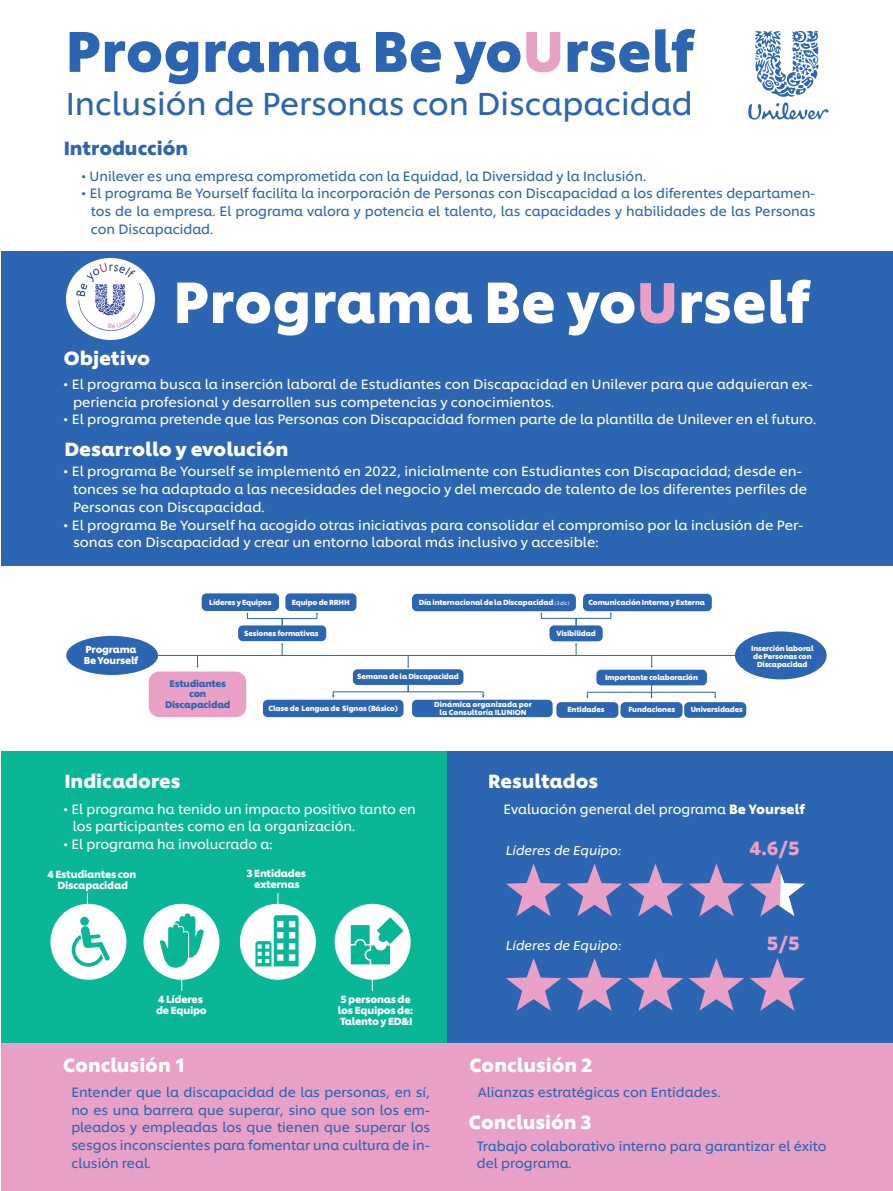
<style>
.page{position:relative;width:893px;height:1191px;background:#fff}
.page>*{position:absolute;margin:0;border:0;box-sizing:border-box;transform-origin:0 0}
.t1{font:700 56.91px "Unilever Shilling";color:#fff}
.t2{font:700 56.1px "Unilever Shilling";color:#2c65b1}
.t3{font:31.36px "Unilever Shilling";color:#2c65b1}
.t4{font:700 18.93px "Unilever Shilling";color:#fff}
.t5{font:700 18.93px "Unilever Shilling";color:#2c65b1}
.t6{font:700 18.93px "Unilever Shilling";color:#e9a0c6}
.t7{font:13.33px/17.7px "Unilever Shilling";color:#fff}
.t8{font:13.33px/17.7px "Unilever Shilling";color:#2c65b1;text-align:justify}
.t9{font:13.3px "Unilever Shilling";color:#fff}
.t10{font:italic 12.77px "Unilever Shilling";color:#fff}
.t11{font:700 10.25px/11.1px "Unilever Shilling";letter-spacing:-.02em;color:#fff;text-align:center}
.t12{font:700 10.01px/10.8px "Unilever Shilling";letter-spacing:-.02em;color:#fff}
.t13{font:700 9.52px/10.3px "Unilever Shilling";letter-spacing:-.02em;color:#2c65b1;text-align:center}
.t14{font:700 7.35px/7.9px "Unilever Shilling";letter-spacing:-.02em;color:#fff;text-align:center}
.t15{font:700 7.35px/7.9px "Unilever Shilling";color:#fff;text-align:center}
.s1{color:#e9a0c6}
.s2{font-size:56.1px;color:#e9a0c6}
.s3{font-family:"Minion Pro";font-size:21px}
.s4{font-weight:400;font-style:italic;font-size:5px}
.s5{font-weight:700}
</style>
<div class="page">
<div style="left:1px;top:251px;width:892px;height:314px;background:#2c65b1"></div>
<div style="left:1px;top:751px;width:446px;height:292px;background:#09b796"></div>
<div style="left:447px;top:751px;width:446px;height:292px;background:#2c65b1"></div>
<div style="left:1px;top:1043px;width:892px;height:148px;background:#e9a0c6"></div>
<svg style="left:748px;top:31px;width:80px;height:89px"></svg>
<img style="left:66px;top:258px;width:88px;height:81px">
<div style="left:202px;top:593px;width:77px;height:18px;background:#2c65b1;border-radius:5px"></div>
<div style="left:353px;top:669px;width:110px;height:16px;background:#2c65b1;border-radius:5px"></div>
<div style="left:596px;top:669px;width:111px;height:16px;background:#2c65b1;border-radius:5px"></div>
<div style="left:549px;top:625px;width:54px;height:16px;background:#2c65b1;border-radius:5px"></div>
<div style="left:285px;top:593px;width:71px;height:18px;background:#2c65b1;border-radius:5px"></div>
<div style="left:412px;top:594px;width:164px;height:17px;background:#2c65b1;border-radius:5px"></div>
<div style="left:583px;top:594px;width:129px;height:17px;background:#2c65b1;border-radius:5px"></div>
<svg style="left:196px;top:656px;width:3px;height:12px"></svg>
<svg style="left:407px;top:656px;width:2px;height:12px"></svg>
<svg style="left:650px;top:656px;width:3px;height:12px"></svg>
<svg style="left:281px;top:643px;width:2px;height:12px"></svg>
<svg style="left:332px;top:684px;width:153px;height:14px"></svg>
<svg style="left:586px;top:685px;width:130px;height:13px"></svg>
<svg style="left:540px;top:612px;width:72px;height:14px"></svg>
<svg style="left:575px;top:643px;width:2px;height:12px"></svg>
<hr style="left:158px;top:655px;width:577px;height:1px;background:#2c65b1">
<div style="left:735px;top:631px;width:92px;height:48px;background:#2c65b1;border-radius:50%"></div>
<div style="left:238px;top:625px;width:88px;height:16px;background:#2c65b1;border-radius:5px"></div>
<div style="left:149px;top:671px;width:97px;height:46px;background:#e9a0c6;border-radius:11px"></div>
<svg style="left:246px;top:612px;width:72px;height:14px"></svg>
<div style="left:66px;top:636px;width:92px;height:39px;background:#2c65b1;border-radius:50%"></div>
<div style="left:263px;top:699px;width:140px;height:18px;background:#2c65b1;border-radius:5px"></div>
<div style="left:412px;top:699px;width:141px;height:18px;background:#2c65b1;border-radius:5px"></div>
<div style="left:620px;top:702px;width:62px;height:16px;background:#2c65b1;border-radius:5px"></div>
<div style="left:684px;top:702px;width:62px;height:16px;background:#2c65b1;border-radius:5px"></div>
<div style="left:556px;top:702px;width:62px;height:16px;background:#2c65b1;border-radius:5px"></div>
<div style="left:50px;top:903px;width:76px;height:76px;background:#fff;border-radius:50%"></div>
<div style="left:80px;top:917px;width:9px;height:8px;background:#09b796;border-radius:50%"></div>
<svg style="left:72px;top:925px;width:38px;height:41px"></svg>
<div style="left:143px;top:903px;width:76px;height:76px;background:#fff;border-radius:50%"></div>
<svg style="left:159px;top:913px;width:45px;height:56px"></svg>
<div style="left:240px;top:903px;width:76px;height:76px;background:#fff;border-radius:50%"></div>
<svg style="left:255px;top:915px;width:44px;height:51px"></svg>
<div style="left:335px;top:903px;width:76px;height:76px;background:#fff;border-radius:50%"></div>
<svg style="left:351px;top:917px;width:52px;height:47px"></svg>
<svg style="left:506px;top:863px;width:55px;height:53px"></svg>
<svg style="left:567px;top:863px;width:55px;height:53px"></svg>
<svg style="left:628px;top:863px;width:55px;height:53px"></svg>
<svg style="left:689px;top:863px;width:55px;height:53px"></svg>
<svg style="left:750px;top:863px;width:55px;height:53px"></svg>
<svg style="left:750px;top:958px;width:55px;height:52px"></svg>
<svg style="left:506px;top:958px;width:55px;height:52px"></svg>
<svg style="left:567px;top:958px;width:55px;height:52px"></svg>
<svg style="left:628px;top:958px;width:55px;height:52px"></svg>
<svg style="left:689px;top:958px;width:55px;height:52px"></svg>
<h2 class="t2" style="left:66px;top:7px;width:630px">Programa Be yo<span class="s1">U</span>rself</h2>
<h3 class="t3" style="left:66px;top:80px;width:628px">Inclusión de Personas con Discapacidad</h3>
<h3 class="t5" style="left:64px;top:133px;width:126px">Introducción</h3>
<p class="t8" style="left:81px;top:166px;width:566px">• Unilever es una empresa comprometida con la Equidad, la Diversidad y la Inclusión.</p>
<p class="t8" style="left:91px;top:183px;width:726px;text-indent:-10px">• El programa Be Yourself facilita la incorporación de Personas con Discapacidad a los diferentes departamen&shy;tos de la empresa. El programa valora y potencia el talento, las capacidades y habilidades de las Personas con Discapacidad.</p>
<h1 class="t1" style="left:173px;top:257px;width:639px">Programa Be yo<span class="s2">U</span>rself</h1>
<h3 class="t4" style="left:64px;top:343px;width:88px">Objetivo</h3>
<p class="t7" style="left:73px;top:374px;width:741px;text-indent:-10px">• El programa busca la inserción laboral de Estudiantes con Discapacidad en Unilever para que adquieran ex&shy;periencia profesional y desarrollen sus competencias y conocimientos.</p>
<p class="t7" style="left:63px;top:410px;width:755px">• El programa pretende que las Personas con Discapacidad formen parte de la plantilla de Unilever en el futuro.</p>
<h3 class="t4" style="left:64px;top:434px;width:226px">Desar<span class="s3">r</span>ollo y evolución</h3>
<p class="t7" style="left:73px;top:462px;width:735px;text-indent:-10px">• El programa Be Yourself se implementó en 2022, inicialmente con Estudiantes con Discapacidad; desde en&shy;tonces se ha adaptado a las necesidades del negocio y del mercado de talento de los diferentes perfiles de<br>Personas con Discapacidad.</p>
<p class="t7" style="left:73px;top:515px;width:732px;text-indent:-10px">• El programa Be Yourself ha acogido otras iniciativas para consolidar el compromiso por la inclusión de Per&shy;sonas con Discapacidad y crear un entorno laboral más inclusivo y accesible:</p>
<p class="t12" style="left:84px;top:643px;width:56px">Programa<br>Be Yourself</p>
<p class="t14" style="left:209px;top:597px;width:64px">Líderes y Equipos</p>
<p class="t14" style="left:292px;top:598px;width:60px">Equipo de RRHH</p>
<p class="t14" style="left:419px;top:597px;width:152px">Día internacional de la Discapacidad <span class="s4">(3 dic)</span></p>
<p class="t14" style="left:588px;top:598px;width:118px">Comunicación Interna y Externa</p>
<p class="t14" style="left:556px;top:629px;width:41px">Visibilidad</p>
<p class="t14" style="left:244px;top:628px;width:76px">Sesiones formativas</p>
<p class="t13" style="left:165px;top:677px;width:67px">Estudiantes con<br>Discapacidad</p>
<p class="t14" style="left:357px;top:672px;width:103px">Semana de la Discapacidad</p>
<p class="t14" style="left:605px;top:672px;width:94px">Importante colaboración</p>
<p class="t14" style="left:268px;top:703px;width:131px">Clase de Lengua de Signos (Básico)</p>
<p class="t15" style="left:434px;top:700px;width:99px">Dinámica organizada por la Consultoría ILUNION</p>
<p class="t14" style="left:567px;top:705px;width:39px">Entidades</p>
<p class="t14" style="left:628px;top:705px;width:48px">Fundaciones</p>
<p class="t14" style="left:691px;top:705px;width:54px">Universidades</p>
<p class="t14" style="left:751px;top:644px;width:64px">Inserción laboral de Personas con<br>Discapacidad</p>
<h3 class="t4" style="left:64px;top:766px;width:118px">Indicadores</h3>
<p class="t7" style="left:73px;top:799px;width:345px;text-indent:-10px">• El programa ha tenido un impacto positivo tanto en los participantes como en la organización.</p>
<p class="t7" style="left:63px;top:834px;width:211px">• El programa ha involucrado a:</p>
<p class="t11" style="left:48px;top:867px;width:90px">4 Estudiantes con<br>Discapacidad</p>
<p class="t11" style="left:246px;top:867px;width:61px">3 Entidades externas</p>
<p class="t11" style="left:156px;top:992px;width:52px;text-align:left">4 Líderes de Equipo</p>
<p class="t11" style="left:338px;top:992px;width:77px;text-align:left">5 personas de los Equipos de:<br>Talento y ED&amp;I</p>
<h3 class="t4" style="left:63px;top:1050px;width:124px">Conclusión 1</h3>
<p class="t8" style="left:71px;top:1082px;width:360px">Entender que la discapacidad de las personas, en sí, no es una barrera que superar, sino que son los em&shy;pleados y empleadas los que tienen que superar los sesgos inconscientes para fomentar una cultura de in&shy;clusión real.</p>
<h3 class="t4" style="left:488px;top:766px;width:111px">Resultados</h3>
<p class="t9" style="left:504px;top:798px;width:303px">Evaluación general del programa <span class="s5">Be Yourself</span></p>
<p class="t10" style="left:506px;top:842px;width:117px">Líderes de Equipo:</p>
<h3 class="t6" style="left:750px;top:833px;width:52px">4.6/5</h3>
<p class="t10" style="left:506px;top:936px;width:117px">Líderes de Equipo:</p>
<h3 class="t6" style="left:767px;top:928px;width:35px">5/5</h3>
<h3 class="t4" style="left:469px;top:1050px;width:124px">Conclusión 2</h3>
<p class="t8" style="left:478px;top:1082px;width:244px">Alianzas estratégicas con Entidades.</p>
<h3 class="t4" style="left:469px;top:1106px;width:124px">Conclusión 3</h3>
<p class="t8" style="left:477px;top:1135px;width:351px">Trabajo colaborativo interno para garantizar el éxito del programa.</p>
</div>
